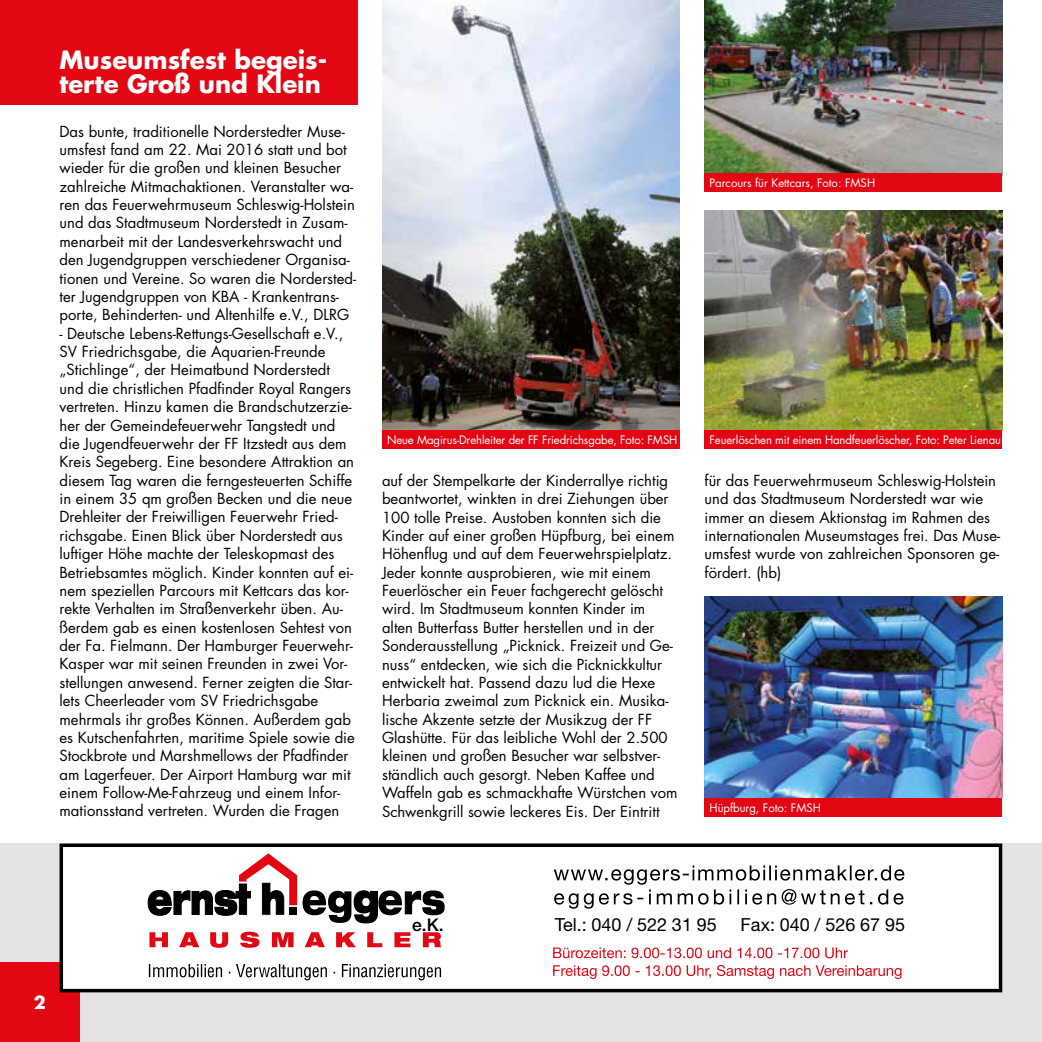
<style>
.page{position:relative;width:1042px;height:1042px;background:#fff}
.page>*{position:absolute;margin:0;border:0;box-sizing:border-box;transform-origin:0 0}
.t1{font:700 24.5px/24.5px "Futura";color:#fff}
.t2{font:18.03px "Helvetica Neue";color:#000}
.t3{font:500 17.5px "Helvetica Neue";color:#000}
.t4{font:700 17.5px "Futura";color:#fff}
.t5{font:14.88px/18.4px "Futura";color:#000}
.t6{font:11.38px "Futura";letter-spacing:-.01em;color:#fff}
</style>
<div class="page">
<img style="left:704px;top:211px;width:298px;height:220px">
<div style="left:0;top:0;width:357px;height:105px;background:#e30613"></div>
<img style="left:704px;top:0;width:298px;height:173px">
<div style="left:704px;top:173px;width:298px;height:19px;background:#e30613"></div>
<div style="left:0;top:843px;width:1042px;height:199px;background:#e3e3e3"></div>
<div style="left:0;top:962px;width:79px;height:80px;background:#e30613"></div>
<div style="left:61px;top:845px;width:939px;height:145px;background:#fff"></div>
<div style="left:60px;top:843px;width:942px;height:149px;border:4px solid #000"></div>
<svg style="left:554px;top:865px;width:350px;height:43px"></svg>
<svg style="left:553px;top:965px;width:348px;height:14px"></svg>
<svg style="left:553px;top:947px;width:295px;height:11px"></svg>
<svg style="left:149px;top:931px;width:292px;height:17px"></svg>
<svg style="left:147px;top:853px;width:298px;height:71px"></svg>
<svg style="left:149px;top:964px;width:292px;height:16px"></svg>
<div style="left:704px;top:431px;width:298px;height:18px;background:#e30613"></div>
<img style="left:704px;top:596px;width:298px;height:202px">
<div style="left:704px;top:798px;width:298px;height:19px;background:#e30613"></div>
<img style="left:382px;top:0;width:298px;height:431px">
<div style="left:382px;top:431px;width:298px;height:18px;background:#e30613"></div>
<h1 class="t1" style="left:60px;top:47px;width:269px">Museumsfest begeis&shy;terte Groß und Klein</h1>
<p class="t5" style="left:60px;top:122px;width:298px">Das bunte, traditionelle Norderstedter Muse&shy;umsfest fand am 22. Mai 2016 statt und bot wieder für die großen und kleinen Besucher zahlreiche Mitmachaktionen. Veranstalter wa&shy;ren das Feuerwehrmuseum Schleswig-Holstein und das Stadtmuseum Norderstedt in Zusam&shy;menarbeit mit der Landesverkehrswacht und den Jugendgruppen verschiedener Organisa&shy;tionen und Vereine. So waren die Nordersted&shy;ter Jugendgruppen von KBA - Krankentrans&shy;porte, Behinderten- und Altenhilfe e.V., DLRG</p>
<p class="t5" style="left:60px;top:324px;width:297px">- Deutsche Lebens-Rettungs-Gesellschaft e.V., SV Friedrichsgabe, die Aquarien-Freunde „Stichlinge“, der Heimatbund Norderstedt und die christlichen Pfadfinder Royal Rangers vertreten. Hinzu kamen die Brandschutzerzie&shy;her der Gemeindefeuerwehr Tangstedt und die Jugendfeuerwehr der FF Itzstedt aus dem Kreis Segeberg. Eine besondere Attraktion an diesem Tag waren die ferngesteuerten Schiffe in einem 35 qm großen Becken und die neue Drehleiter der Freiwilligen Feuerwehr Fried&shy;richsgabe. Einen Blick über Norderstedt aus luftiger Höhe machte der Teleskopmast des Betriebsamtes möglich. Kinder konnten auf ei&shy;nem speziellen Parcours mit Kettcars das kor&shy;rekte Verhalten im Straßenverkehr üben. Au&shy;ßerdem gab es einen kostenlosen Sehtest von der Fa. Fielmann. Der Hamburger Feuerwehr-Kasper war mit seinen Freunden in zwei Vor&shy;stellungen anwesend. Ferner zeigten die Star&shy;lets Cheerleader vom SV Friedrichsgabe mehrmals ihr großes Können. Außerdem gab es Kutschenfahrten, maritime Spiele sowie die Stockbrote und Marshmellows der Pfadfinder am Lagerfeuer. Der Airport Hamburg war mit einem Follow-Me-Fahrzeug und einem Infor&shy;mationsstand vertreten. Wurden die Fragen</p>
<p class="t6" style="left:387px;top:432px;width:292px">Neue Magirus-Drehleiter der FF Friedrichsgabe, Foto: FMSH</p>
<p class="t5" style="left:382px;top:471px;width:297px">auf der Stempelkarte der Kinderrallye richtig beantwortet, winkten in drei Ziehungen über 100 tolle Preise. Austoben konnten sich die Kinder auf einer großen Hüpfburg, bei einem Höhenflug und auf dem Feuerwehrspielplatz.<br>Jeder konnte ausprobieren, wie mit einem Feuerlöscher ein Feuer fachgerecht gelöscht wird. Im Stadtmuseum konnten Kinder im alten Butterfass Butter herstellen und in der Sonderausstellung „Picknick. Freizeit und Ge&shy;nuss“ entdecken, wie sich die Picknickkultur entwickelt hat. Passend dazu lud die Hexe Herbaria zweimal zum Picknick ein. Musika&shy;lische Akzente setzte der Musikzug der FF Glashütte. Für das leibliche Wohl der 2.500 kleinen und großen Besucher war selbstver&shy;ständlich auch gesorgt. Neben Kaffee und Waffeln gab es schmackhafte Würstchen vom Schwenkgrill sowie leckeres Eis. Der Eintritt</p>
<p class="t6" style="left:709px;top:175px;width:167px">Parcours für Kettcars, Foto: FMSH</p>
<p class="t6" style="left:709px;top:432px;width:293px">Feuerlöschen mit einem Handfeuerlöscher, Foto: Peter Lienau</p>
<p class="t5" style="left:704px;top:471px;width:297px">für das Feuerwehrmuseum Schleswig-Holstein und das Stadtmuseum Norderstedt war wie immer an diesem Aktionstag im Rahmen des internationalen Museumstages frei. Das Muse&shy;umsfest wurde von zahlreichen Sponsoren ge&shy;fördert. (hb)</p>
<p class="t6" style="left:709px;top:800px;width:113px">Hüpfburg, Foto: FMSH</p>
<p class="t4" style="left:34px;top:990px;width:14px">2</p>
<p class="t3" style="left:412px;top:914px;width:33px">e.K.</p>
<p class="t2" style="left:555px;top:914px;width:164px">Tel.: 040 / 522 31 95</p>
<p class="t2" style="left:740px;top:914px;width:166px">Fax: 040 / 526 67 95</p>
</div>
